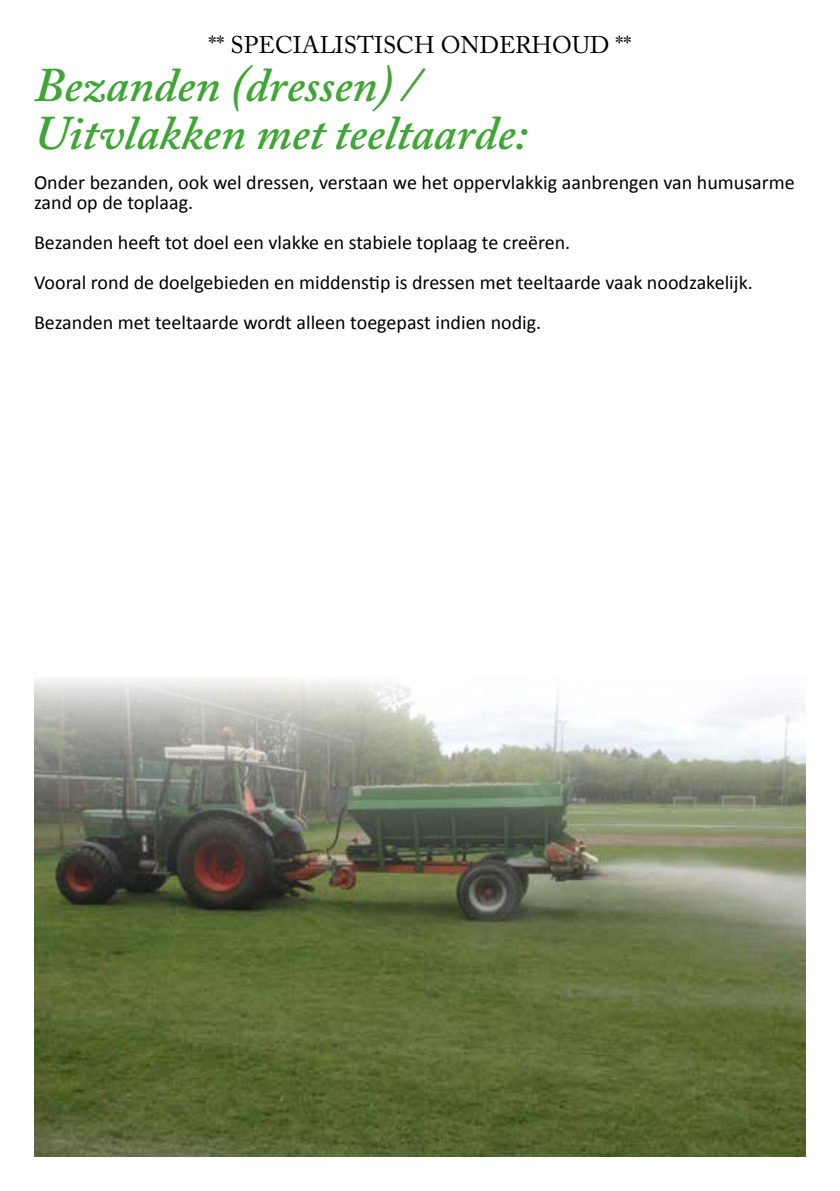
<style>
.page{position:relative;width:840px;height:1191px;background:#fff}
.page>*{position:absolute;margin:0;border:0;box-sizing:border-box;transform-origin:0 0}
.t1{font:italic 600 48px/48px "Adobe Caslon Pro";color:#3fa535}
.t2{font:24px "Adobe Caslon Pro";color:#000}
.t3{font:20px/40px "Calibri";color:#000}
</style>
<div class="page">
<img style="left:34px;top:679px;width:771px;height:478px">
<p class="t2" style="left:208px;top:30px;width:424px">** SPECIALISTISCH ONDERHOUD **</p>
<h1 class="t1" style="left:34px;top:60px;width:494px">Bezanden (dressen) /<br>Uitvlakken met teeltaarde:</h1>
<p class="t3" style="left:34px;top:171px;width:761px;line-height:20px">Onder bezanden, ook wel dressen, verstaan we het oppervlakkig aanbrengen van humusarme zand op de toplaag.</p>
<p class="t3" style="left:34px;top:221px;width:719px">Bezanden heeft tot doel een vlakke en stabiele toplaag te creëren.<br>Vooral rond de doelgebieden en middenstip is dressen met teeltaarde vaak noodzakelijk.<br>Bezanden met teeltaarde wordt alleen toegepast indien nodig.</p>
</div>
